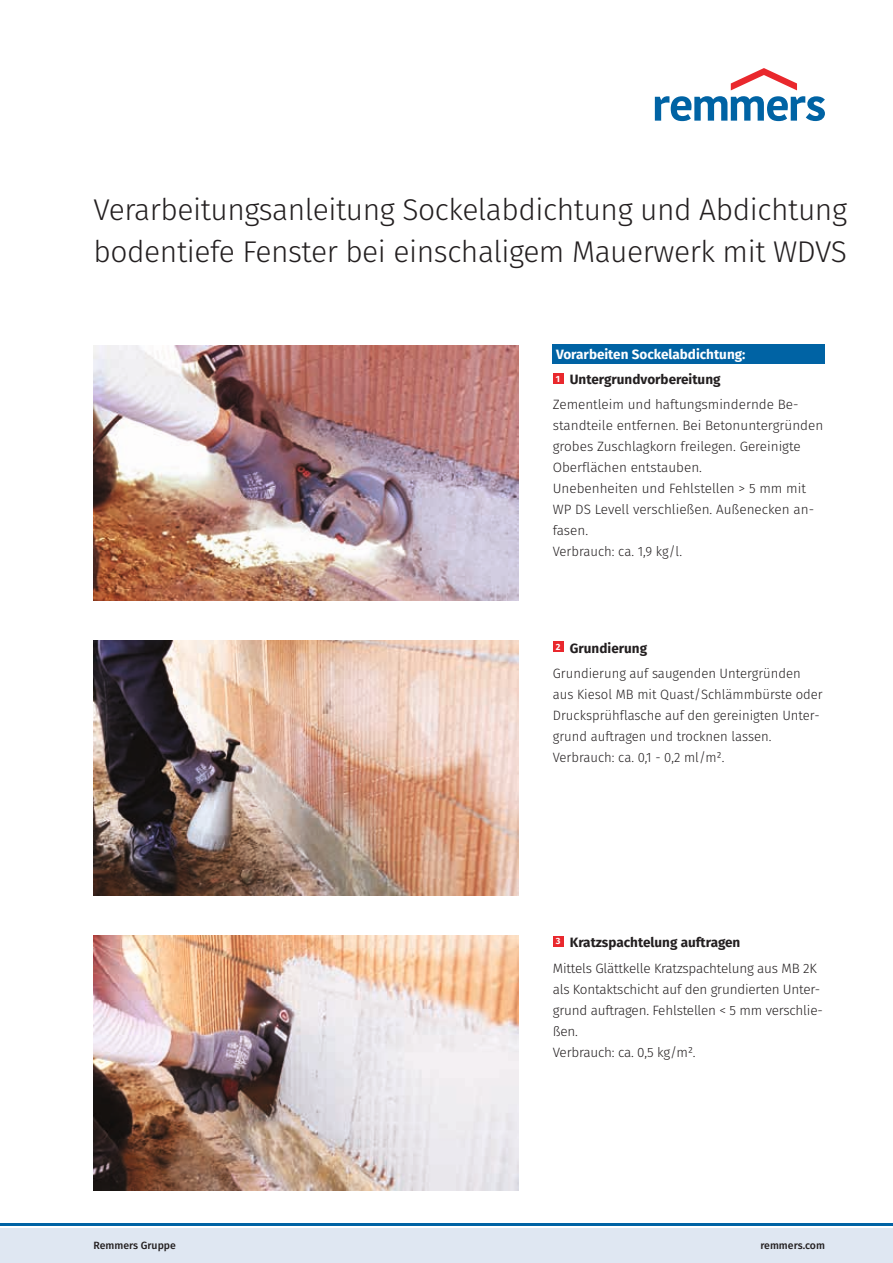
<style>
.page{position:relative;width:893px;height:1263px;background:#fff}
.page>*{position:absolute;margin:0;border:0;box-sizing:border-box;transform-origin:0 0}
.t1{font:300 30px/42px "Fira Sans";letter-spacing:-.015em;color:#231f20}
.t2{font:300 13.5px/21px "Fira Sans";color:#231f20}
.t3{font:700 13.5px "Fira Sans";color:#231f20}
.t4{font:700 13.5px "Fira Sans";color:#fff}
.t5{font:500 10.5px "Fira Sans";color:#231f20}
.t6{font:700 9px "Fira Sans";color:#fff}
</style>
<div class="page">
<hr style="left:0;top:1223px;width:893px;height:3px;background:#0063a4">
<div style="left:0;top:1228px;width:893px;height:35px;background:#dfe7f2"></div>
<div style="left:553px;top:641px;width:10px;height:11px;background:#e9282d"></div>
<div style="left:553px;top:936px;width:10px;height:11px;background:#e9282d"></div>
<img style="left:94px;top:346px;width:425px;height:255px">
<img style="left:94px;top:640px;width:425px;height:255px">
<img style="left:94px;top:935px;width:425px;height:255px">
<div style="left:553px;top:344px;width:272px;height:20px;background:#0063a4"></div>
<div style="left:553px;top:374px;width:10px;height:10px;background:#e9282d"></div>
<svg style="left:655px;top:96px;width:170px;height:25px"></svg>
<svg style="left:731px;top:68px;width:66px;height:22px"></svg>
<h1 class="t1" style="left:94px;top:189px;width:755px">Verarbeitungsanleitung Sockelabdichtung und Abdichtung bodentiefe Fenster bei einschaligem Mauerwerk mit WDVS</h1>
<p class="t4" style="left:556px;top:342px;width:191px">Vorarbeiten Sockelabdichtung:</p>
<p class="t3" style="left:570px;top:368px;width:152px">Untergrundvorbereitung</p>
<p class="t2" style="left:553px;top:394px;width:272px">Zementleim und haftungsmindernde Be&shy;standteile entfernen. Bei Betonuntergründen grobes Zuschlagkorn freilegen. Gereinigte Oberflächen entstauben.<br>Unebenheiten und Fehlstellen &gt; 5 mm mit WP DS Levell verschließen. Außenecken an&shy;fasen.<br>Verbrauch: ca. 1,9 kg/l.</p>
<p class="t6" style="left:556px;top:371px;width:6px">1</p>
<p class="t3" style="left:570px;top:636px;width:79px">Grundierung</p>
<p class="t2" style="left:553px;top:662px;width:272px">Grundierung auf saugenden Untergründen aus Kiesol MB mit Quast/Schlämmbürste oder Drucksprühflasche auf den gereinigten Unter&shy;grund auftragen und trocknen lassen.<br>Verbrauch: ca. 0,1 - 0,2 ml/m².</p>
<p class="t6" style="left:556px;top:639px;width:6px">2</p>
<p class="t3" style="left:570px;top:931px;width:172px">Kratzspachtelung auftragen</p>
<p class="t2" style="left:553px;top:957px;width:271px">Mittels Glättkelle Kratzspachtelung aus MB 2K als Kontaktschicht auf den grundierten Unter&shy;grund auftragen. Fehlstellen &lt; 5 mm verschlie&shy;ßen.<br>Verbrauch: ca. 0,5 kg/m².</p>
<p class="t6" style="left:556px;top:934px;width:6px">3</p>
<p class="t5" style="left:94px;top:1237px;width:84px">Remmers Gruppe</p>
<p class="t5" style="left:760px;top:1237px;width:66px">remmers.com</p>
</div>
